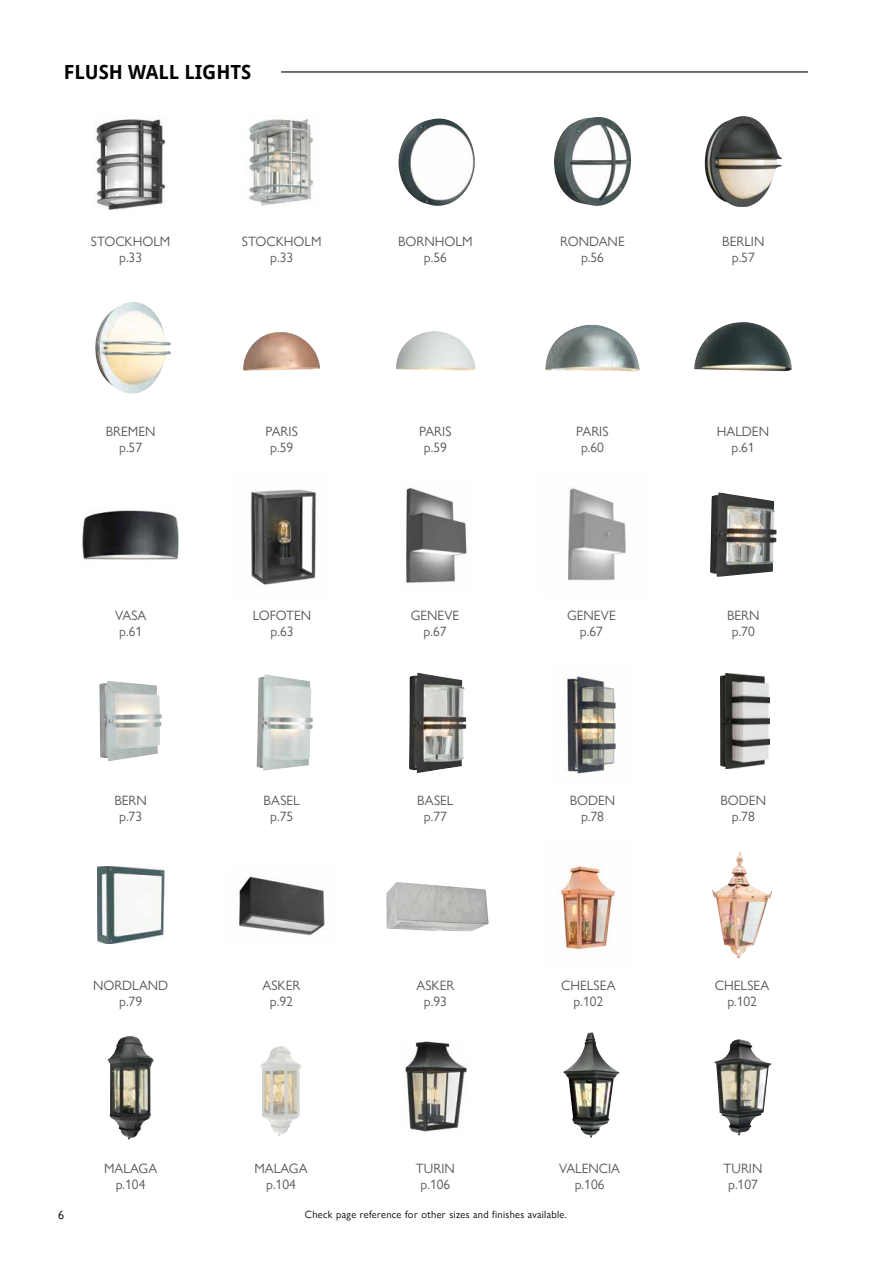
<style>
.page{position:relative;width:893px;height:1263px;background:#fff}
.page>*{position:absolute;margin:0;border:0;box-sizing:border-box;transform-origin:0 0}
.t1{font:700 19.5px "Droid Sans";color:#000}
.t2{font:13.5px/16.2px "Gill Sans Nova";color:#58595b;text-align:center}
.t3{font:12px "Gill Sans Nova";color:#000}
.t4{font:10.5px "Gill Sans Nova";letter-spacing:.03em;color:#000}
</style>
<div class="page">
<img style="left:260px;top:1046px;width:42px;height:90px">
<img style="left:563px;top:1032px;width:56px;height:105px">
<img style="left:558px;top:864px;width:58px;height:93px">
<img style="left:712px;top:852px;width:60px;height:106px">
<img style="left:386px;top:882px;width:103px;height:49px">
<img style="left:239px;top:876px;width:86px;height:60px">
<img style="left:568px;top:487px;width:58px;height:94px">
<img style="left:251px;top:489px;width:66px;height:97px">
<img style="left:396px;top:331px;width:80px;height:40px">
<img style="left:243px;top:332px;width:77px;height:39px">
<img style="left:248px;top:119px;width:66px;height:87px">
<img style="left:95px;top:119px;width:71px;height:91px">
<img style="left:545px;top:325px;width:95px;height:47px">
<img style="left:97px;top:866px;width:67px;height:77px">
<img style="left:554px;top:117px;width:77px;height:89px">
<img style="left:95px;top:302px;width:76px;height:92px">
<img style="left:566px;top:675px;width:50px;height:103px">
<img style="left:721px;top:674px;width:49px;height:94px">
<img style="left:398px;top:119px;width:77px;height:87px">
<img style="left:704px;top:116px;width:78px;height:91px">
<img style="left:710px;top:492px;width:67px;height:85px">
<img style="left:99px;top:681px;width:63px;height:80px">
<img style="left:406px;top:487px;width:61px;height:96px">
<img style="left:107px;top:1036px;width:47px;height:103px">
<img style="left:714px;top:1039px;width:58px;height:96px">
<hr style="left:281px;top:71px;width:527px;height:2px;background:#000">
<img style="left:409px;top:672px;width:57px;height:101px">
<img style="left:257px;top:674px;width:56px;height:97px">
<img style="left:83px;top:510px;width:96px;height:50px">
<img style="left:694px;top:322px;width:98px;height:49px">
<img style="left:403px;top:1041px;width:64px;height:91px">
<h1 class="t1" style="left:64px;top:59px;width:189px">FLUSH WALL LIGHTS</h1>
<p class="t2" style="left:91px;top:233px;width:81px">STOCKHOLM p.33</p>
<p class="t2" style="left:242px;top:233px;width:81px">STOCKHOLM p.33</p>
<p class="t2" style="left:398px;top:233px;width:76px">BORNHOLM p.56</p>
<p class="t2" style="left:560px;top:233px;width:66px">RONDANE p.56</p>
<p class="t2" style="left:722px;top:233px;width:44px">BERLIN p.57</p>
<p class="t2" style="left:106px;top:423px;width:51px">BREMEN p.57</p>
<p class="t2" style="left:266px;top:423px;width:34px">PARIS p.59</p>
<p class="t2" style="left:419px;top:423px;width:34px">PARIS p.59</p>
<p class="t2" style="left:576px;top:423px;width:34px">PARIS p.60</p>
<p class="t2" style="left:717px;top:423px;width:54px">HALDEN p.61</p>
<p class="t2" style="left:115px;top:607px;width:33px">VASA p.61</p>
<p class="t2" style="left:253px;top:607px;width:60px">LOFOTEN p.63</p>
<p class="t2" style="left:411px;top:607px;width:50px">GENEVE p.67</p>
<p class="t2" style="left:567px;top:607px;width:50px">GENEVE p.67</p>
<p class="t2" style="left:727px;top:607px;width:34px">BERN p.70</p>
<p class="t2" style="left:114px;top:792px;width:34px">BERN p.73</p>
<p class="t2" style="left:264px;top:792px;width:38px">BASEL p.75</p>
<p class="t2" style="left:417px;top:792px;width:38px">BASEL p.77</p>
<p class="t2" style="left:570px;top:792px;width:47px">BODEN p.78</p>
<p class="t2" style="left:720px;top:792px;width:47px">BODEN p.78</p>
<p class="t2" style="left:93px;top:977px;width:77px">NORDLAND p.79</p>
<p class="t2" style="left:262px;top:977px;width:40px">ASKER p.92</p>
<p class="t2" style="left:416px;top:977px;width:40px">ASKER p.93</p>
<p class="t2" style="left:561px;top:977px;width:56px">CHELSEA p.102</p>
<p class="t2" style="left:715px;top:977px;width:56px">CHELSEA p.102</p>
<p class="t2" style="left:104px;top:1160px;width:55px">MALAGA p.104</p>
<p class="t2" style="left:254px;top:1160px;width:55px">MALAGA p.104</p>
<p class="t2" style="left:416px;top:1160px;width:40px">TURIN p.106</p>
<p class="t2" style="left:559px;top:1160px;width:63px">VALENCIA p.106</p>
<p class="t2" style="left:723px;top:1160px;width:40px">TURIN p.107</p>
<p class="t3" style="left:58px;top:1207px;width:7px">6</p>
<p class="t4" style="left:305px;top:1208px;width:263px">Check page reference for other sizes and finishes available.</p>
</div>
